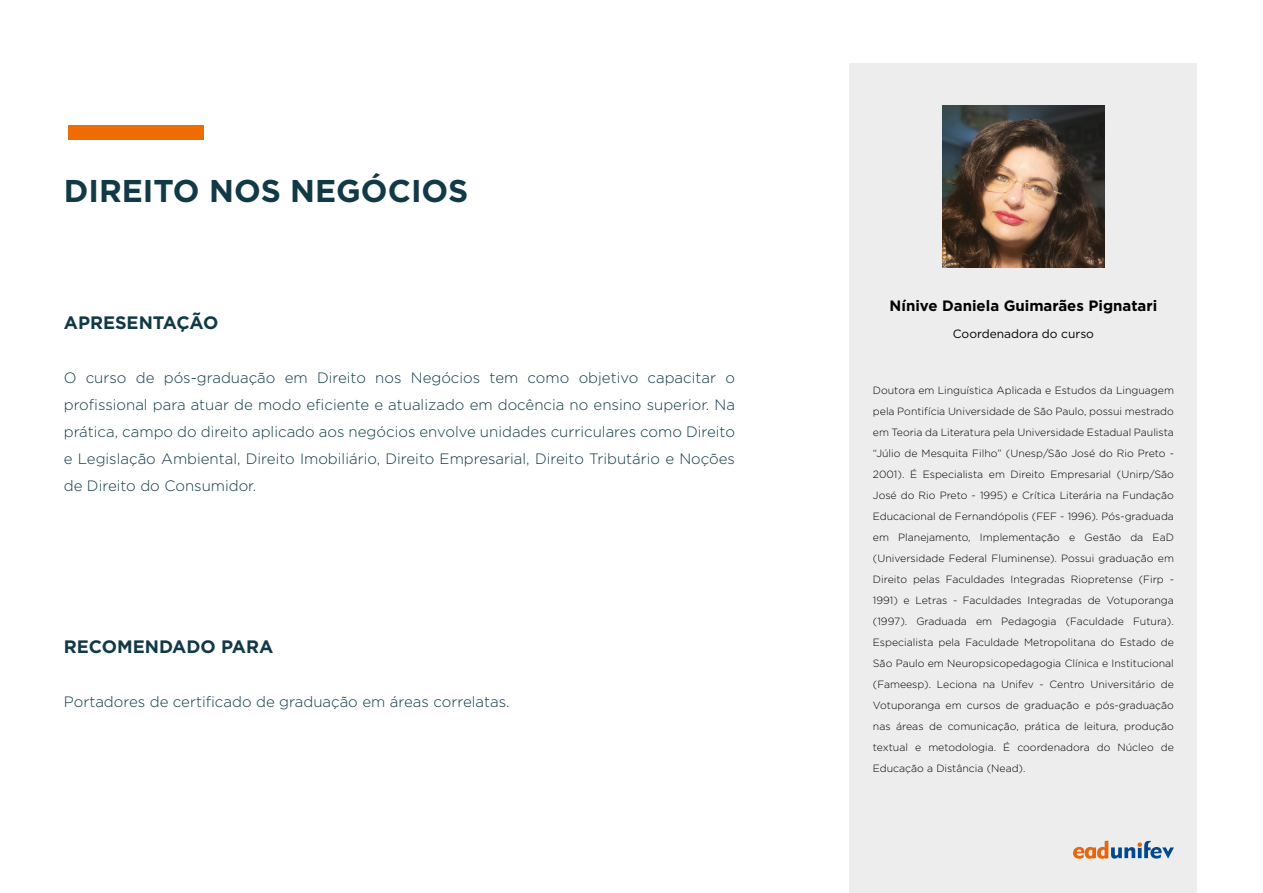
<style>
.page{position:relative;width:1263px;height:893px;background:#fff}
.page>*{position:absolute;margin:0;border:0;box-sizing:border-box;transform-origin:0 0}
.t1{font:700 31.5px "Gotham";color:#113946}
.t2{font:700 18px "Gotham";color:#113946}
.t3{font:300 15px/27px "Gotham";color:#113946;text-align:justify}
.t4{font:700 15px "Gotham";color:#000}
.t5{font:12px "Gotham";color:#000}
.t6{font:300 10.5px/21px "Gotham";color:#000;text-align:justify}
</style>
<div class="page">
<div style="left:850px;top:64px;width:347px;height:829px;background:#ededed"></div>
<div style="left:68px;top:126px;width:136px;height:14px;background:#ed6c05"></div>
<img style="left:942px;top:105px;width:162px;height:162px">
<svg style="left:1073px;top:840px;width:101px;height:19px"></svg>
<h1 class="t1" style="left:64px;top:170px;width:406px">DIREITO NOS NEGÓCIOS</h1>
<h2 class="t2" style="left:64px;top:311px;width:156px">APRESENTAÇÃO</h2>
<p class="t3" style="left:64px;top:364px;width:673px">O curso de pós-graduação em Direito nos Negócios tem como objetivo capacitar o profissional para atuar de modo eficiente e atualizado em docência no ensino superior. Na prática, campo do direito aplicado aos negócios envolve unidades curriculares como Direito e Legislação Ambiental, Direito Imobiliário, Direito Empresarial, Direito Tributário e Noções de Direito do Consumidor.</p>
<h2 class="t2" style="left:64px;top:635px;width:211px">RECOMENDADO PARA</h2>
<h3 class="t3" style="left:64px;top:688px;width:447px">Portadores de certificado de graduação em áreas correlatas.</h3>
<h3 class="t4" style="left:890px;top:296px;width:269px">Nínive Daniela Guimarães Pignatari</h3>
<p class="t5" style="left:953px;top:326px;width:143px">Coordenadora do curso</p>
<p class="t6" style="left:873px;top:380px;width:302px">Doutora em Linguística Aplicada e Estudos da Linguagem pela Pontifícia Universidade de São Paulo, possui mestrado em Teoria da Literatura pela Universidade Estadual Paulista “Júlio de Mesquita Filho” (Unesp/São José do Rio Preto - 2001). É Especialista em Direito Empresarial (Unirp/São José do Rio Preto - 1995) e Crítica Literária na Fundação Educacional de Fernandópolis (FEF - 1996). Pós-graduada em Planejamento, Implementação e Gestão da EaD (Universidade Federal Fluminense). Possui graduação em Direito pelas Faculdades Integradas Riopretense (Firp - 1991) e Letras - Faculdades Integradas de Votuporanga (1997). Graduada em Pedagogia (Faculdade Futura).<br>Especialista pela Faculdade Metropolitana do Estado de São Paulo em Neuropsicopedagogia Clínica e Institucional (Fameesp). Leciona na Unifev - Centro Universitário de Votuporanga em cursos de graduação e pós-graduação nas áreas de comunicação, prática de leitura, produção textual e metodologia. É coordenadora do Núcleo de Educação a Distância (Nead).</p>
</div>
